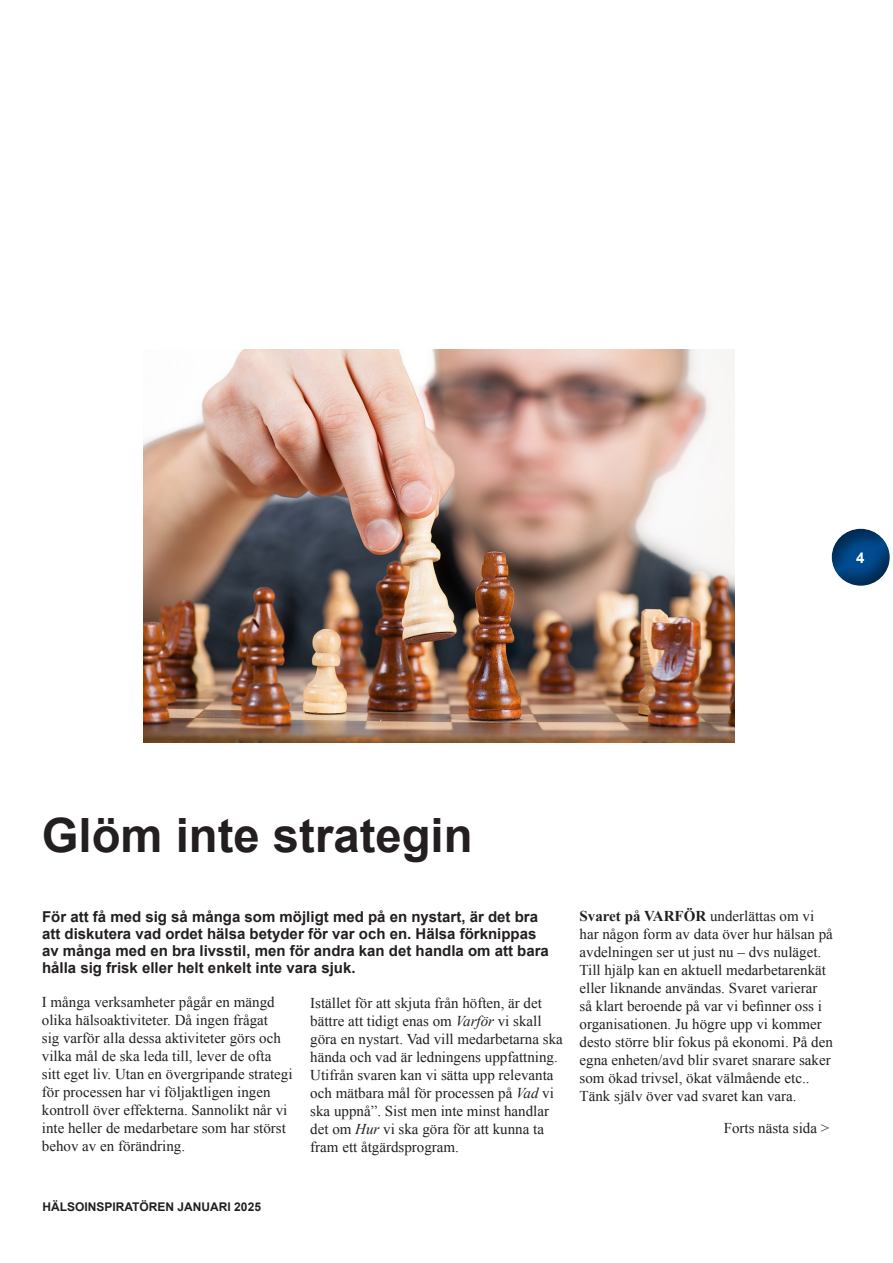
<style>
.page{position:relative;width:893px;height:1263px;background:#fff}
.page>*{position:absolute;margin:0;border:0;box-sizing:border-box;transform-origin:0 0}
.artikelrubrik{font:700 47.25px "Arial";color:#231f20}
.Brödtext{font:15px/18px "Times New Roman";color:#231f20}
.b{font:15px/18px "Times New Roman";color:#231f20}
.Underrubrik{font:700 15px/17.2px "Arial";color:#231f20}
.t1{font:700 15px "Arial";color:#fff}
.t2{font:700 12px "Arial";color:#231f20}
.s1{font-style:italic}
.s2{font-weight:700}
</style>
<div class="page">
<div style="left:831px;top:528px;width:62px;height:58px;background:#231f20;opacity:.5"></div>
<img style="left:144px;top:349px;width:590px;height:394px">
<p class="t1" style="left:856px;top:548px;width:10px">4</p>
<p class="artikelrubrik" style="left:42px;top:804px;width:432px">Glöm inte strategin</p>
<p class="Underrubrik" style="left:42px;top:908px;width:508px">För att få med sig så många som möjligt med på en nystart, är det bra att diskutera vad ordet hälsa betyder för var och en. Hälsa förknippas av många med en bra livsstil, men för andra kan det handla om att bara hålla sig frisk eller helt enkelt inte vara sjuk.</p>
<p class="Brödtext" style="left:42px;top:993px;width:252px">I många verksamheter pågår en mängd olika hälsoaktiviteter. Då ingen frågat<br>sig varför alla dessa aktiviteter görs och vilka mål de ska leda till, lever de ofta sitt eget liv. Utan en övergripande strategi för processen har vi följaktligen ingen kontroll över effekterna. Sannolikt når vi inte heller de medarbetare som har störst behov av en förändring.</p>
<p class="Brödtext" style="left:310px;top:994px;width:254px">Istället för att skjuta från höften, är det bättre att tidigt enas om <span class="s1">Varför</span> vi skall göra en nystart. Vad vill medarbetarna ska hända och vad är ledningens uppfattning.<br>Utifrån svaren kan vi sätta upp relevanta och mätbara mål för processen på <span class="s1">Vad</span> vi ska uppnå”. Sist men inte minst handlar det om <span class="s1">Hur</span> vi ska göra för att kunna ta fram ett åtgärdsprogram.</p>
<p class="b" style="left:580px;top:907px;width:255px"><span class="s2">Svaret på VARFÖR</span> underlättas om vi har någon form av data över hur hälsan på avdelningen ser ut just nu – dvs nuläget.<br>Till hjälp kan en aktuell medarbetarenkät eller liknande användas. Svaret varierar så klart beroende på var vi befinner oss i organisationen. Ju högre upp vi kommer desto större blir fokus på ekonomi. På den egna enheten/avd blir svaret snarare saker som ökad trivsel, ökat välmående etc..<br>Tänk själv över vad svaret kan vara.</p>
<p class="b" style="left:724px;top:1118px;width:107px">Forts nästa sida &gt;</p>
<p class="t2" style="left:43px;top:1199px;width:220px">HÄLSOINSPIRATÖREN JANUARI 2025</p>
</div>
